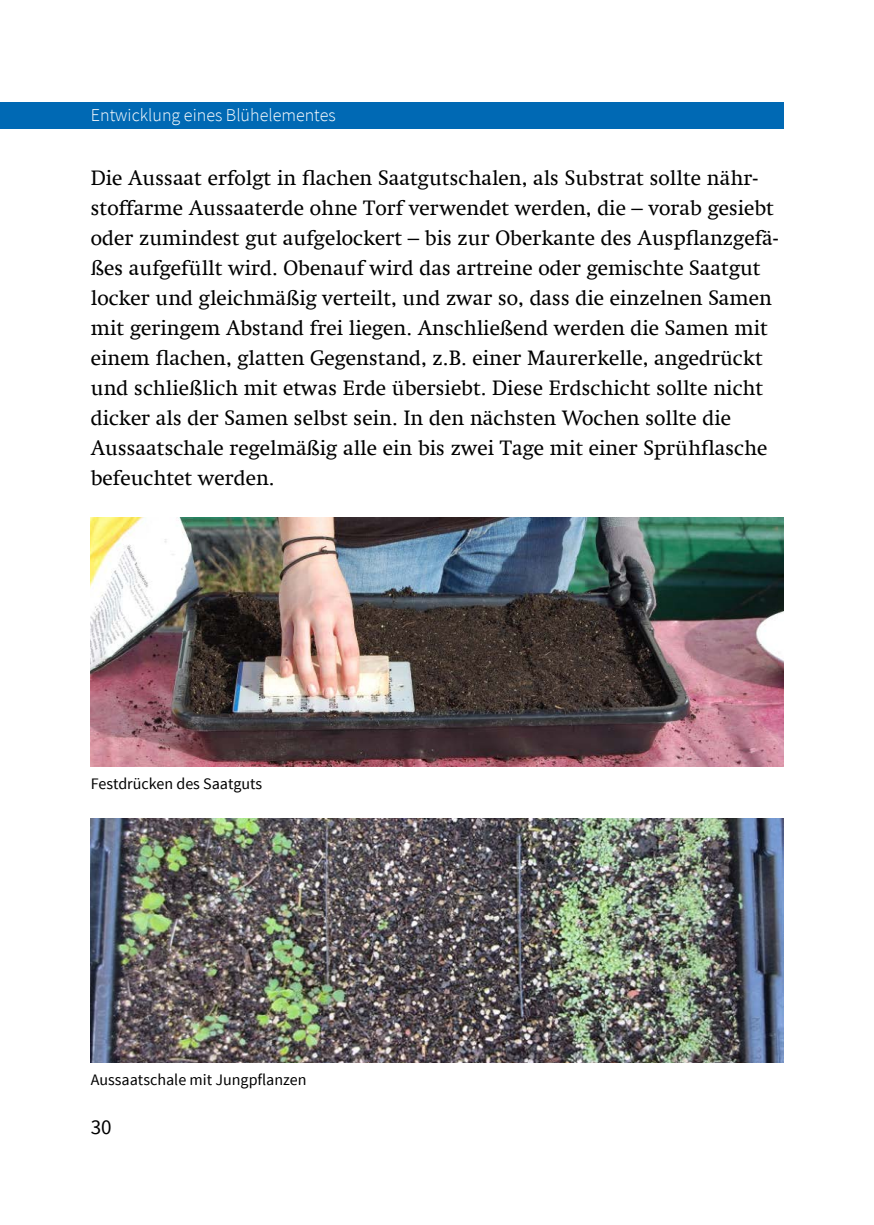
<style>
.page{position:relative;width:874px;height:1225px;background:#fff}
.page>*{position:absolute;margin:0;border:0;box-sizing:border-box;transform-origin:0 0}
.t1{font:21px/30px "Swift Com";color:#000}
.t2{font:21px "Source Sans Pro";color:#000}
.t3{font:300 18px "Source Sans Pro";color:#fff}
.t4{font:16px "Source Sans Pro";color:#000}
</style>
<div class="page">
<div style="left:0;top:102px;width:782px;height:27px;background:#0069b4"></div>
<img style="left:91px;top:818px;width:691px;height:244px">
<img style="left:91px;top:518px;width:691px;height:249px">
<p class="t3" style="left:91px;top:104px;width:246px">Entwicklung eines Blühelementes</p>
<p class="t1" style="left:91px;top:163px;width:689px">Die Aussaat erfolgt in flachen Saatgutschalen, als Substrat sollte nähr&shy;stoffarme Aussaaterde ohne Torf verwendet werden, die – vorab gesiebt oder zumindest gut aufgelockert – bis zur Oberkante des Auspflanzgefä&shy;ßes aufgefüllt wird. Obenauf wird das artreine oder gemischte Saatgut locker und gleichmäßig verteilt, und zwar so, dass die einzelnen Samen mit geringem Abstand frei liegen. Anschließend werden die Samen mit einem flachen, glatten Gegenstand, z.B. einer Maurerkelle, angedrückt und schließlich mit etwas Erde übersiebt. Diese Erdschicht sollte nicht dicker als der Samen selbst sein. In den nächsten Wochen sollte die Aussaatschale regelmäßig alle ein bis zwei Tage mit einer Sprühflasche befeuchtet werden.</p>
<p class="t4" style="left:91px;top:774px;width:173px">Festdrücken des Saatguts</p>
<p class="t4" style="left:91px;top:1069px;width:217px">Aussaatschale mit Jungpflanzen</p>
<p class="t2" style="left:91px;top:1114px;width:22px">30</p>
</div>
